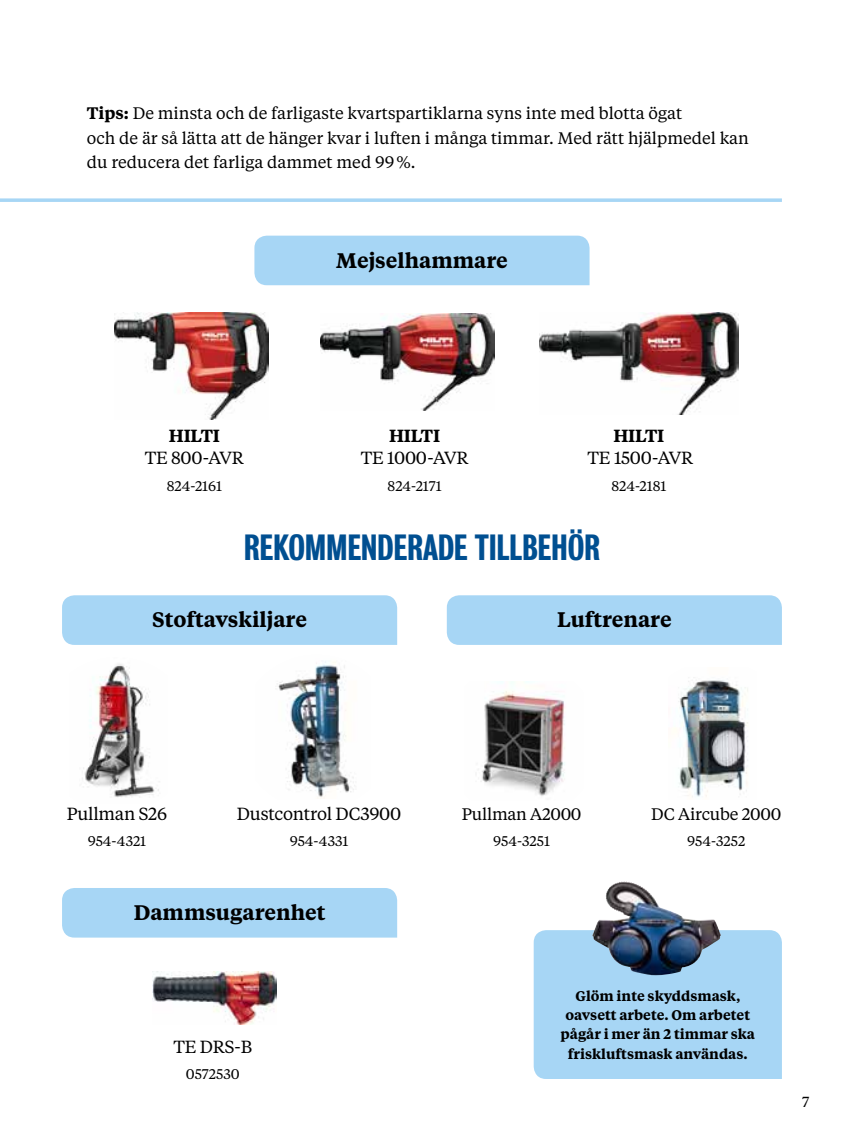
<style>
.page{position:relative;width:844px;height:1141px;background:#fff}
.page>*{position:absolute;margin:0;border:0;box-sizing:border-box;transform-origin:0 0}
.t1{font:500 33.25px "Bureau Grot Cond";letter-spacing:-.01em;color:#004f91}
.t2{font:600 21px "Tiempos Text";color:#000}
.t3{font:17.5px "Tiempos Text";letter-spacing:-.015em;color:#000}
.t4{font:600 17.5px "Tiempos Text";letter-spacing:-.015em;color:#000}
.t5{font:16.62px/24.5px "Tiempos Text";color:#000}
.t6{font:14.53px "Tiempos Text";color:#000}
.t7{font:600 14px/19.2px "Tiempos Text";color:#000;text-align:center}
.t8{font:14px "Tiempos Text";color:#000}
.s1{font-weight:600}
</style>
<div class="page">
<div style="left:62px;top:595px;width:335px;height:50px;background:#a7d6f5"></div>
<div style="left:446px;top:595px;width:335px;height:50px;background:#a7d6f5"></div>
<svg style="left:0;top:198px;width:781px;height:4px;background:#b1daf6"></svg>
<img style="left:674px;top:680px;width:74px;height:117px">
<img style="left:481px;top:681px;width:84px;height:115px">
<img style="left:82px;top:664px;width:78px;height:133px">
<img style="left:277px;top:661px;width:78px;height:137px">
<img style="left:153px;top:971px;width:123px;height:53px">
<img style="left:115px;top:313px;width:154px;height:106px">
<img style="left:320px;top:314px;width:174px;height:96px">
<img style="left:539px;top:312px;width:199px;height:103px">
<div style="left:254px;top:236px;width:335px;height:49px;background:#a7d6f5"></div>
<div style="left:62px;top:888px;width:335px;height:50px;background:#a7d6f5"></div>
<div style="left:533px;top:930px;width:248px;height:149px;background:#a7d6f5"></div>
<img style="left:592px;top:881px;width:128px;height:94px">
<p class="t5" style="left:87px;top:100px;width:663px"><span class="s1">Tips:</span> De minsta och de farligaste kvartspartiklarna syns inte med blotta ögat<br>och de är så lätta att de hänger kvar i luften i många timmar. Med rätt hjälpmedel kan du reducera det farliga dammet med 99%.</p>
<p class="t4" style="left:169px;top:423px;width:52px">HILTI</p>
<p class="t3" style="left:145px;top:446px;width:101px">TE 800-AVR</p>
<p class="t8" style="left:167px;top:476px;width:57px">824-2161</p>
<p class="t2" style="left:336px;top:246px;width:173px">Mejselhammare</p>
<p class="t4" style="left:389px;top:423px;width:52px">HILTI</p>
<p class="t3" style="left:360px;top:446px;width:109px">TE 1000-AVR</p>
<p class="t8" style="left:387px;top:476px;width:56px">824-2171</p>
<p class="t4" style="left:613px;top:423px;width:52px">HILTI</p>
<p class="t3" style="left:587px;top:446px;width:107px">TE 1500-AVR</p>
<p class="t8" style="left:611px;top:476px;width:56px">824-2181</p>
<h1 class="t1" style="left:244px;top:528px;width:358px">REKOMMENDERADE TILLBEHÖR</h1>
<p class="t2" style="left:152px;top:605px;width:156px">Stoftavskiljare</p>
<p class="t2" style="left:557px;top:605px;width:116px">Luftrenare</p>
<p class="t3" style="left:67px;top:802px;width:102px">Pullman S26</p>
<p class="t8" style="left:88px;top:832px;width:60px">954-4321</p>
<p class="t3" style="left:237px;top:802px;width:166px">Dustcontrol DC3900</p>
<p class="t8" style="left:290px;top:832px;width:60px">954-4331</p>
<p class="t2" style="left:134px;top:898px;width:193px">Dammsugarenhet</p>
<p class="t3" style="left:173px;top:1035px;width:80px">TE DRS-B</p>
<p class="t8" style="left:186px;top:1065px;width:55px">0572530</p>
<p class="t5" style="left:461px;top:801px;width:121px">Pullman A2000</p>
<p class="t8" style="left:493px;top:832px;width:58px">954-3251</p>
<p class="t5" style="left:651px;top:801px;width:132px">DC Aircube 2000</p>
<p class="t8" style="left:687px;top:832px;width:60px">954-3252</p>
<p class="t7" style="left:560px;top:985px;width:196px">Glöm inte skyddsmask, oavsett arbete. Om arbetet pågår i mer än 2 timmar ska friskluftsmask användas.</p>
<p class="t6" style="left:802px;top:1092px;width:9px">7</p>
</div>
